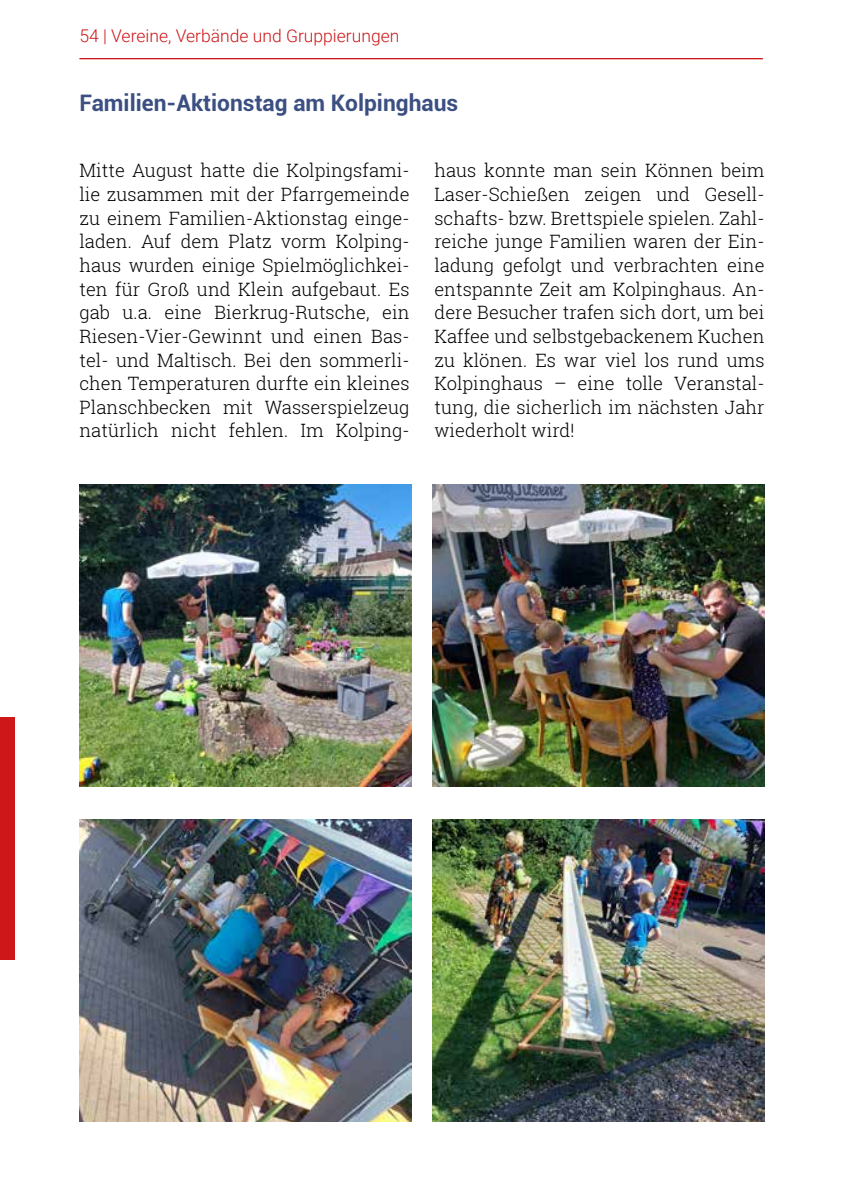
<style>
.page{position:relative;width:844px;height:1191px;background:#fff}
.page>*{position:absolute;margin:0;border:0;box-sizing:border-box;transform-origin:0 0}
.t1{font:700 22.75px "Roboto";color:#3b4f82}
.t2{font:300 18.38px/23.6px "Roboto Slab";color:#000;text-align:justify}
.t3{font:300 17.5px "Roboto";color:#cd1719}
</style>
<div class="page">
<hr style="left:79px;top:58px;width:683px;height:1px;background:#cd1719">
<div style="left:0;top:716px;width:15px;height:243px;background:#cd1719"></div>
<img style="left:79px;top:484px;width:332px;height:302px">
<img style="left:432px;top:484px;width:332px;height:302px">
<img style="left:79px;top:819px;width:332px;height:302px">
<img style="left:432px;top:819px;width:332px;height:302px">
<p class="t3" style="left:79px;top:24px;width:321px">54 | Vereine, Verbände und Gruppierungen</p>
<p class="t1" style="left:79px;top:87px;width:380px">Familien-Aktionstag am Kolpinghaus</p>
<p class="t2" style="left:79px;top:158px;width:331px">Mitte August hatte die Kolpingsfami&shy;lie zusammen mit der Pfarrgemeinde zu einem Familien-Aktionstag einge&shy;laden. Auf dem Platz vorm Kolping&shy;haus wurden einige Spielmöglichkei&shy;ten für Groß und Klein aufgebaut. Es gab u.a. eine Bierkrug-Rutsche, ein Riesen-Vier-Gewinnt und einen Bas&shy;tel- und Maltisch. Bei den sommerli&shy;chen Temperaturen durfte ein kleines Planschbecken mit Wasserspielzeug natürlich nicht fehlen. Im Kolping-</p>
<p class="t2" style="left:434px;top:158px;width:331px">haus konnte man sein Können beim Laser-Schießen zeigen und Gesell&shy;schafts- bzw. Brettspiele spielen. Zahl&shy;reiche junge Familien waren der Ein&shy;ladung gefolgt und verbrachten eine entspannte Zeit am Kolpinghaus. An&shy;dere Besucher trafen sich dort, um bei Kaffee und selbstgebackenem Kuchen zu klönen. Es war viel los rund ums Kolpinghaus – eine tolle Veranstal&shy;tung, die sicherlich im nächsten Jahr wiederholt wird!</p>
</div>
